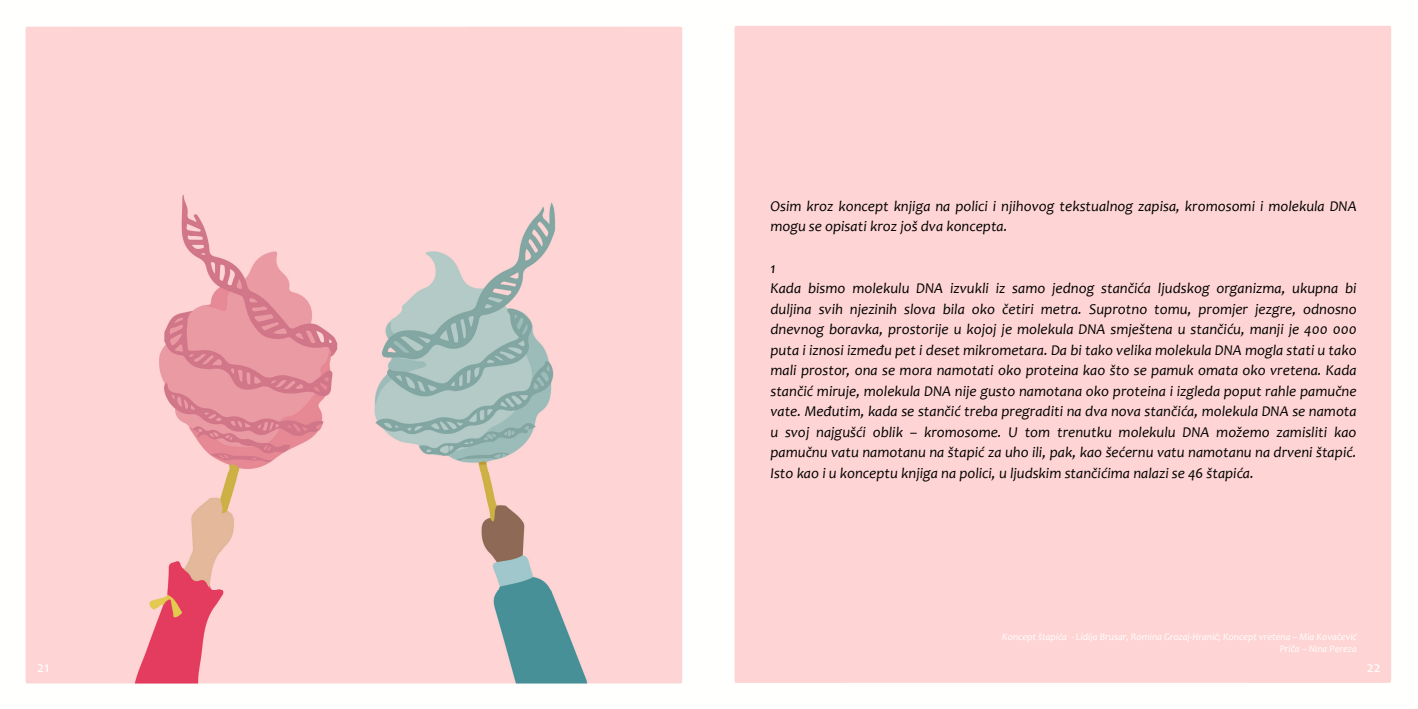
<style>
.page{position:relative;width:1418px;height:709px;background:#fff}
.page>*{position:absolute;margin:0;border:0;box-sizing:border-box;transform-origin:0 0}
.t1{font:italic 15px/20.5px "Candara";color:#000}
.t2{font:15px "Candara";color:#fff}
.t3{font:italic 10px/12px "Candara";color:#fff;text-align:right}
</style>
<div class="page">
<div style="left:25px;top:118px;width:329px;height:118px;background:#fed4d5"></div>
<svg style="left:25px;top:236px;width:329px;height:118px;background:#f5bfc4"></svg>
<svg style="left:25px;top:354px;width:329px;height:118px;background:#f3b8bd"></svg>
<svg style="left:25px;top:472px;width:329px;height:119px;background:#fbcfcd"></svg>
<svg style="left:25px;top:591px;width:329px;height:94px;background:#f9bcc2"></svg>
<div style="left:354px;top:26px;width:329px;height:92px;background:#fed5d4"></div>
<div style="left:354px;top:118px;width:329px;height:118px;background:#fed4d5"></div>
<svg style="left:354px;top:236px;width:329px;height:118px;background:#e3cdcc"></svg>
<svg style="left:354px;top:354px;width:329px;height:118px;background:#d7cac9"></svg>
<svg style="left:354px;top:472px;width:329px;height:119px;background:#f4cdcd"></svg>
<svg style="left:354px;top:591px;width:329px;height:94px;background:#d9c7c9"></svg>
<div style="left:734px;top:25px;width:329px;height:93px;background:#fed5d4"></div>
<div style="left:734px;top:118px;width:329px;height:118px;background:#fed5d4"></div>
<div style="left:734px;top:236px;width:329px;height:118px;background:#fed5d4"></div>
<div style="left:734px;top:354px;width:329px;height:118px;background:#fed5d4"></div>
<div style="left:734px;top:472px;width:329px;height:119px;background:#fed5d4"></div>
<div style="left:734px;top:591px;width:329px;height:92px;background:#fed5d4"></div>
<div style="left:1063px;top:25px;width:329px;height:93px;background:#fed5d4"></div>
<div style="left:1063px;top:118px;width:329px;height:118px;background:#fed5d4"></div>
<div style="left:1063px;top:236px;width:329px;height:118px;background:#fed5d4"></div>
<div style="left:1063px;top:354px;width:329px;height:118px;background:#fed5d4"></div>
<div style="left:1063px;top:472px;width:329px;height:119px;background:#fed5d4"></div>
<div style="left:1063px;top:591px;width:329px;height:92px;background:#fed5d4"></div>
<p class="t2" style="left:37px;top:658px;width:14px">21</p>
<p class="t1" style="left:770px;top:196px;width:588px">Osim kroz koncept knjiga na polici i njihovog tekstualnog zapisa, kromosomi i molekula DNA mogu se opisati kroz još dva koncepta.</p>
<p class="t1" style="left:770px;top:257px;width:588px">1<br>Kada bismo molekulu DNA izvukli iz samo jednog stančića ljudskog organizma, ukupna bi duljina svih njezinih slova bila oko četiri metra. Suprotno tomu, promjer jezgre, odnosno dnevnog boravka, prostorije u kojoj je molekula DNA smještena u stančiću, manji je 400 000 puta i iznosi između pet i deset mikrometara. Da bi tako velika molekula DNA mogla stati u tako mali prostor, ona se mora namotati oko proteina kao što se pamuk omata oko vretena. Kada stančić miruje, molekula DNA nije gusto namotana oko proteina i izgleda poput rahle pamučne vate. Međutim, kada se stančić treba pregraditi na dva nova stančića, molekula DNA se namota u svoj najgušći oblik – kromosome. U tom trenutku molekulu DNA možemo zamisliti kao pamučnu vatu namotanu na štapić za uho ili, pak, kao šećernu vatu namotanu na drveni štapić.<br>Isto kao i u konceptu knjiga na polici, u ljudskim stančićima nalazi se 46 štapića.</p>
<p class="t3" style="left:1002px;top:630px;width:356px">Koncept štapića - Lidija Brusar, Romina Grozaj-Hranić; Koncept vretena – Mia Kovačević<br>Priča – Nina Pereza</p>
<p class="t2" style="left:1366px;top:658px;width:15px">22</p>
</div>
